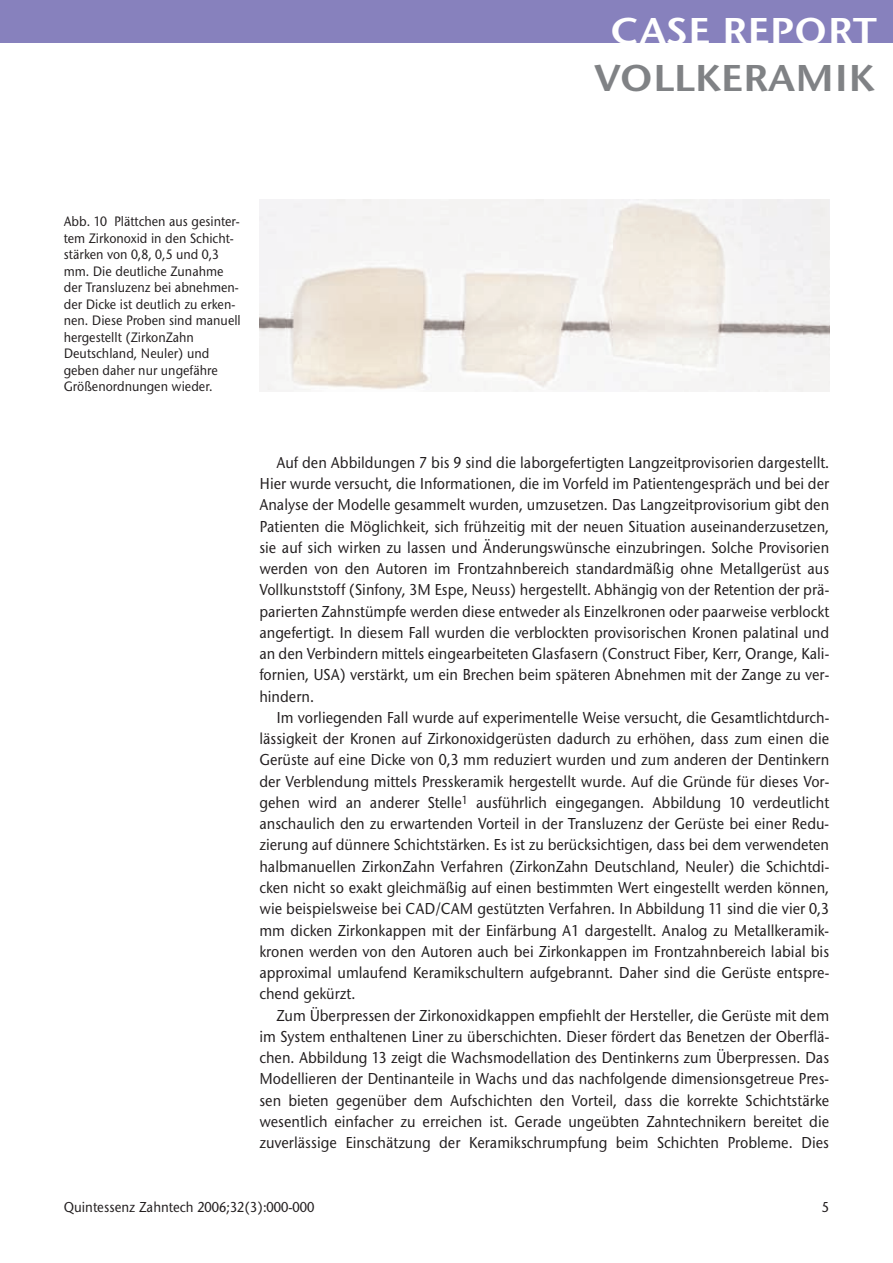
<style>
.page{position:relative;width:893px;height:1263px;background:#fff}
.page>*{position:absolute;margin:0;border:0;box-sizing:border-box;transform-origin:0 0}
.t1{font:39px "Stone Sans Itc T Semi";color:#808285;scale:1.1 1}
.t2{font:39px "Stone Sans Itc T Semi";color:#fff;scale:1.1 1}
.t3{font:500 16.5px/21.3px "Stone Sans Itc T";color:#231f20;text-align:justify;scale:.9 1}
.t4{font:500 15px "Stone Sans Itc T";color:#231f20;scale:.9 1}
.t5{font:500 14.25px/16.5px "Stone Sans Itc T";color:#231f20;scale:.9 1}
</style>
<div class="page">
<svg style="left:0;top:0;width:893px;height:392px"></svg>
<svg style="left:681px;top:44px;width:183px;height:150px"></svg>
<h1 class="t2" style="left:610px;top:15px;width:243px">CASE REPORT</h1>
<h1 class="t1" style="left:594px;top:63px;width:256px">VOLLKERAMIK</h1>
<p class="t5" style="left:64px;top:215px;width:198px">Abb. 10 Plättchen aus gesinter&shy;tem Zirkonoxid in den Schicht&shy;stärken von 0,8, 0,5 und 0,3 mm. Die deutliche Zunahme der Transluzenz bei abnehmen&shy;der Dicke ist deutlich zu erken&shy;nen. Diese Proben sind manuell hergestellt (ZirkonZahn<br>Deutschland, Neuler) und geben daher nur ungefähre<br>Größenordnungen wieder.</p>
<p class="t3" style="left:259px;top:453px;width:635px;text-indent:17px">Auf den Abbildungen 7 bis 9 sind die laborgefertigten Langzeitprovisorien dargestellt.<br>Hier wurde versucht, die Informationen, die im Vorfeld im Patientengespräch und bei der Analyse der Modelle gesammelt wurden, umzusetzen. Das Langzeitprovisorium gibt den Patienten die Möglichkeit, sich frühzeitig mit der neuen Situation auseinanderzusetzen, sie auf sich wirken zu lassen und Änderungswünsche einzubringen. Solche Provisorien werden von den Autoren im Frontzahnbereich standardmäßig ohne Metallgerüst aus Vollkunststoff (Sinfony, 3M Espe, Neuss) hergestellt. Abhängig von der Retention der prä&shy;parierten Zahnstümpfe werden diese entweder als Einzelkronen oder paarweise verblockt angefertigt. In diesem Fall wurden die verblockten provisorischen Kronen palatinal und an den Verbindern mittels eingearbeiteten Glasfasern (Construct Fiber, Kerr, Orange, Kali&shy;fornien, USA) verstärkt, um ein Brechen beim späteren Abnehmen mit der Zange zu ver&shy;hindern.</p>
<p class="t3" style="left:259px;top:708px;width:635px;text-indent:17px">Im vorliegenden Fall wurde auf experimentelle Weise versucht, die Gesamtlichtdurch&shy;lässigkeit der Kronen auf Zirkonoxidgerüsten dadurch zu erhöhen, dass zum einen die Gerüste auf eine Dicke von 0,3 mm reduziert wurden und zum anderen der Dentinkern der Verblendung mittels Presskeramik hergestellt wurde. Auf die Gründe für dieses Vor&shy;gehen wird an anderer Stelle<sup>1</sup> ausführlich eingegangen. Abbildung 10 verdeutlicht anschaulich den zu erwartenden Vorteil in der Transluzenz der Gerüste bei einer Redu&shy;zierung auf dünnere Schichtstärken. Es ist zu berücksichtigen, dass bei dem verwendeten halbmanuellen ZirkonZahn Verfahren (ZirkonZahn Deutschland, Neuler) die Schichtdi&shy;cken nicht so exakt gleichmäßig auf einen bestimmten Wert eingestellt werden können, wie beispielsweise bei CAD/CAM gestützten Verfahren. In Abbildung 11 sind die vier 0,3 mm dicken Zirkonkappen mit der Einfärbung A1 dargestellt. Analog zu Metallkeramik&shy;kronen werden von den Autoren auch bei Zirkonkappen im Frontzahnbereich labial bis approximal umlaufend Keramikschultern aufgebrannt. Daher sind die Gerüste entspre&shy;chend gekürzt.</p>
<p class="t3" style="left:259px;top:1006px;width:635px;text-indent:17px">Zum Überpressen der Zirkonoxidkappen empfiehlt der Hersteller, die Gerüste mit dem im System enthaltenen Liner zu überschichten. Dieser fördert das Benetzen der Oberflä&shy;chen. Abbildung 13 zeigt die Wachsmodellation des Dentinkerns zum Überpressen. Das Modellieren der Dentinanteile in Wachs und das nachfolgende dimensionsgetreue Pres&shy;sen bieten gegenüber dem Aufschichten den Vorteil, dass die korrekte Schichtstärke wesentlich einfacher zu erreichen ist. Gerade ungeübten Zahntechnikern bereitet die zuverlässige Einschätzung der Keramikschrumpfung beim Schichten Probleme. Dies</p>
<p class="t4" style="left:64px;top:1201px;width:280px">Quintessenz Zahntech 2006;32(3):000-000</p>
<p class="t4" style="left:822px;top:1201px;width:10px">5</p>
</div>
